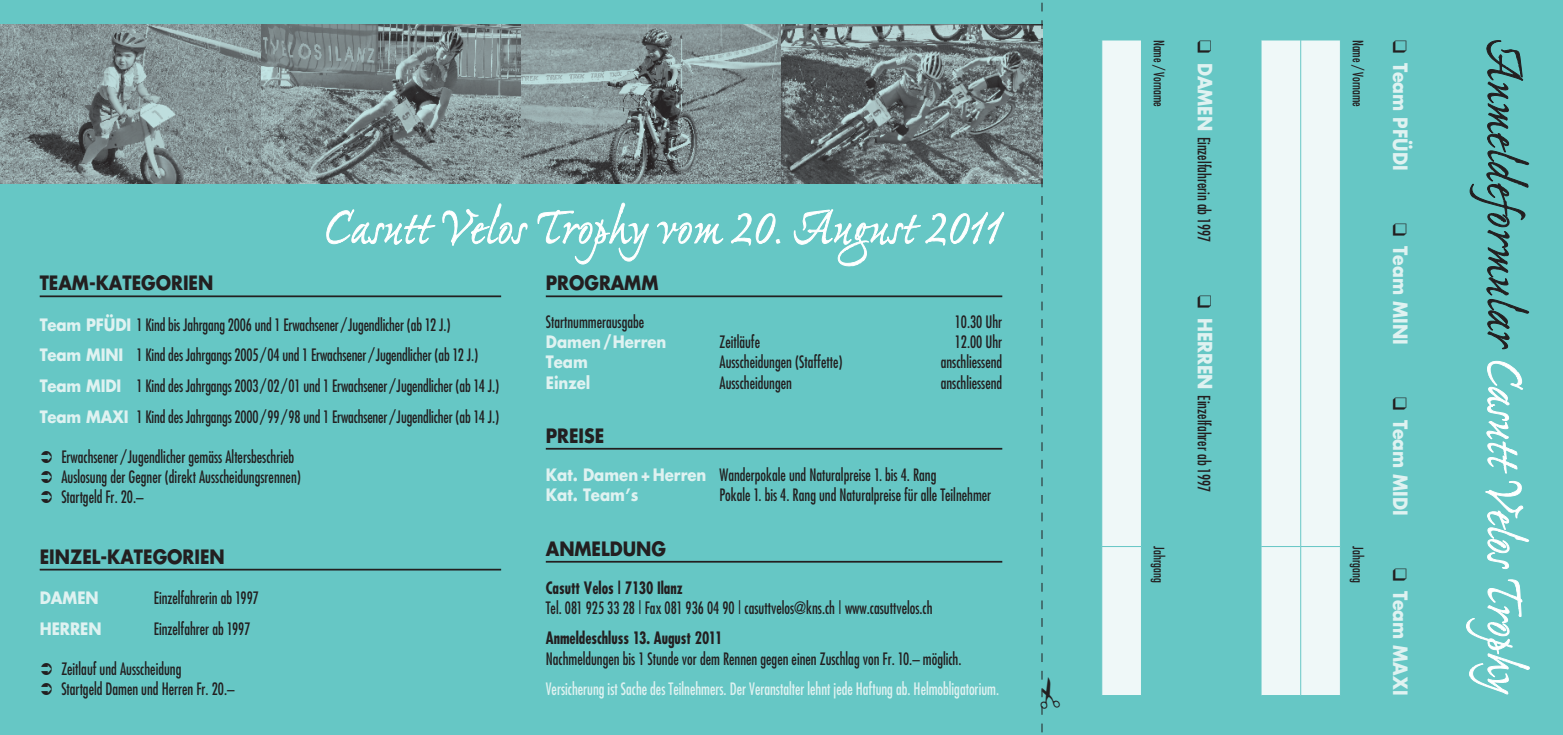
<style>
.page{position:relative;width:1563px;height:735px;background:#fff}
.page>*{position:absolute;margin:0;border:0;box-sizing:border-box;transform-origin:0 0}
.t1{font:54.25px "Ex Ponto";color:#fff}
.t2{font:52.5px "Ex Ponto";letter-spacing:-.01em;color:#fff}
.t3{font:700 19.25px "Futura";color:#231f20;scale:.9 1}
.t4{font:700 19.25px "Futura";color:#dff2f1;scale:.9 1}
.t5{font:condensed 16.62px/20.1px "Futura";color:#231f20;scale:.9 1}
.t6{font:condensed 16.62px "Futura";color:#dff2f1;scale:.9 1}
.t7{font:700 condensed 16.62px "Futura";color:#231f20;scale:.9 1}
.t8{font:700 16.62px "Futura";color:#dff2f1;scale:.9 1}
.t9{font:condensed 14px "Futura";color:#231f20;scale:.9 1}
.s1{font-weight:700;font-stretch:normal;color:#dff2f1}
.s2{font-weight:700;font-stretch:normal;font-size:19.25px;color:#dff2f1}
.s3{color:#231f20}
</style>
<div class="page">
<div style="left:1041px;top:0;width:522px;height:734px;background:#66c7c5"></div>
<div style="left:0;top:0;width:1042px;height:734px;background:#66c7c5"></div>
<svg style="left:326px;top:209px;width:109px;height:36px"></svg>
<svg style="left:442px;top:203px;width:86px;height:43px"></svg>
<svg style="left:537px;top:202px;width:112px;height:62px"></svg>
<svg style="left:657px;top:221px;width:66px;height:23px"></svg>
<svg style="left:731px;top:213px;width:50px;height:33px"></svg>
<svg style="left:793px;top:209px;width:211px;height:57px"></svg>
<hr style="left:40px;top:295px;width:461px;height:2px;background:#231f20">
<hr style="left:40px;top:568px;width:461px;height:2px;background:#231f20">
<hr style="left:546px;top:295px;width:456px;height:2px;background:#231f20">
<hr style="left:546px;top:447px;width:456px;height:2px;background:#231f20">
<hr style="left:546px;top:560px;width:456px;height:2px;background:#231f20">
<svg style="left:1261px;top:41px;width:79px;height:653px;background:#e9f5f5"></svg>
<hr style="left:1301px;top:546px;width:39px;height:1px;background:#66c7c5">
<hr style="left:1300px;top:40px;width:1px;height:506px;background:#66c7c5">
<hr style="left:1261px;top:546px;width:39px;height:1px;background:#66c7c5">
<hr style="left:1300px;top:546px;width:1px;height:149px;background:#66c7c5">
<svg style="left:1102px;top:41px;width:39px;height:653px;background:#ecf6f6"></svg>
<hr style="left:1102px;top:546px;width:39px;height:1px;background:#66c7c5">
<svg style="left:1469px;top:40px;width:60px;height:309px"></svg>
<svg style="left:1486px;top:360px;width:37px;height:113px"></svg>
<svg style="left:1485px;top:480px;width:44px;height:89px"></svg>
<svg style="left:1466px;top:579px;width:64px;height:115px"></svg>
<img style="left:260px;top:25px;width:261px;height:159px">
<svg style="left:521px;top:25px;width:260px;height:159px;background:#808e90"></svg>
<svg style="left:781px;top:25px;width:259px;height:159px;background:#6c7678"></svg>
<svg style="left:0;top:25px;width:260px;height:159px;background:#818f91"></svg>
<svg style="left:1040px;top:2px;width:3px;height:731px"></svg>
<h2 class="t2" style="left:323px;top:201px;width:680px">Casutt Velos Trophy vom 20. August 2011</h2>
<p class="t3" style="left:40px;top:270px;width:194px">Team-Kategorien</p>
<p class="t5" style="left:40px;top:309px;width:512px;line-height:30.6px"><span class="s1">Team Pfüdi</span> 1 Kind bis Jahrgang 2006 und 1 Erwachsener /Jugendlicher (ab 12 J.)<br><span class="s1">Team MINI</span> 1 Kind des Jahrgangs 2005/04 und 1 Erwachsener /Jugendlicher (ab 12 J.)<br><span class="s1">Team MIDI</span> 1 Kind des Jahrgangs 2003/02/01 und 1 Erwachsener /Jugendlicher (ab 14 J.)<br><span class="s1">Team MAXI</span> 1 Kind des Jahrgangs 2000/99/98 und 1 Erwachsener /Jugendlicher (ab 14 J.)</p>
<p class="t5" style="left:61px;top:446px;width:268px">Erwachsener /Jugendlicher gemäss Altersbeschrieb<br>Auslosung der Gegner (direkt Ausscheidungsrennen)<br>Startgeld Fr. 20.–</p>
<p class="t3" style="left:40px;top:543px;width:207px">Ei nzel-Kategorien</p>
<p class="t8" style="left:40px;top:586px;width:67px">Damen</p>
<p class="t5" style="left:154px;top:587px;width:118px">Einzelfahrerin ab 1997</p>
<p class="t8" style="left:40px;top:617px;width:70px">Herren</p>
<p class="t5" style="left:154px;top:617px;width:109px">Einzelfahrer ab 1997</p>
<p class="t5" style="left:61px;top:658px;width:194px">Zeitlauf und Ausscheidung<br>Startgeld Damen und Herren Fr. 20.–</p>
<p class="t3" style="left:546px;top:270px;width:127px">Programm</p>
<p class="t5" style="left:546px;top:311px;width:111px">Startnummerausgabe</p>
<p class="t5" style="left:955px;top:311px;width:54px">10.30 Uhr</p>
<p class="t8" style="left:546px;top:331px;width:136px">Damen /Herren</p>
<p class="t5" style="left:719px;top:331px;width:47px">Zeitläufe</p>
<p class="t5" style="left:955px;top:331px;width:54px">12.00 Uhr</p>
<p class="t8" style="left:546px;top:351px;width:48px">Team</p>
<p class="t5" style="left:719px;top:351px;width:138px">Ausscheidungen (Staffette)</p>
<p class="t5" style="left:941px;top:351px;width:70px">anschliessend</p>
<p class="t8" style="left:546px;top:371px;width:51px">Einzel</p>
<p class="t5" style="left:719px;top:372px;width:82px">Ausscheidungen</p>
<p class="t5" style="left:941px;top:372px;width:70px">anschliessend</p>
<p class="t3" style="left:546px;top:422px;width:67px">Preise</p>
<p class="t5" style="left:546px;top:463px;width:435px"><span class="s1">Kat. Damen + Herren</span> Wanderpokale und Naturalpreise 1. bis 4. Rang<br><span class="s1">Kat. Team’s</span></p>
<p class="t5" style="left:719px;top:484px;width:303px">Pokale 1. bis 4. Rang und Naturalpreise für alle Teilnehmer</p>
<p class="t3" style="left:546px;top:535px;width:135px">Anmeldung</p>
<p class="t7" style="left:546px;top:576px;width:154px">Casutt Velos | 7130 Ilanz</p>
<p class="t5" style="left:546px;top:596px;width:431px">Tel. 081 925 33 28 | Fax 081 936 04 90 | casuttvelos@kns.ch | www.casuttvelos.ch</p>
<p class="t7" style="left:546px;top:627px;width:198px">Anmeldeschluss 13. August 2011</p>
<p class="t5" style="left:546px;top:647px;width:463px">Nachmeldungen bis 1 Stunde vor dem Rennen gegen einen Zuschlag von Fr. 10.– möglich.</p>
<p class="t6" style="left:546px;top:678px;width:505px">Versicherung ist Sache des Teilnehmers. Der Veranstalter lehnt jede Haftung ab. Helmobligatorium.</p>
<p class="t9" style="left:1168px;top:40px;width:76px;rotate:90deg">Name / Vorname</p>
<p class="t9" style="left:1168px;top:546px;width:42px;rotate:90deg">Jahrgang</p>
<p class="t5" style="left:1214px;top:40px;width:226px;rotate:90deg">❑ <span class="s2">Damen</span> Einzelfahrerin ab 1997</p>
<p class="t5" style="left:1214px;top:295px;width:220px;rotate:90deg">❑ <span class="s2">Herren</span> Einzelfahrer ab 1997</p>
<p class="t9" style="left:1367px;top:40px;width:76px;rotate:90deg">Name / Vorname</p>
<p class="t9" style="left:1367px;top:546px;width:42px;rotate:90deg">Jahrgang</p>
<p class="t4" style="left:1413px;top:40px;width:144px;rotate:90deg"><span class="s3">❑</span> Team Pfüdi</p>
<p class="t4" style="left:1413px;top:223px;width:136px;rotate:90deg"><span class="s3">❑</span> Team MINI</p>
<p class="t4" style="left:1413px;top:396px;width:133px;rotate:90deg"><span class="s3">❑</span> Team MIDI</p>
<p class="t4" style="left:1413px;top:567px;width:143px;rotate:90deg"><span class="s3">❑</span> Team MAXI</p>
<h1 class="t1" style="left:1531px;top:40px;width:666px;rotate:90deg"><span class="s3">Anmeldeformular</span> Casutt Velos Trophy</h1>
</div>
